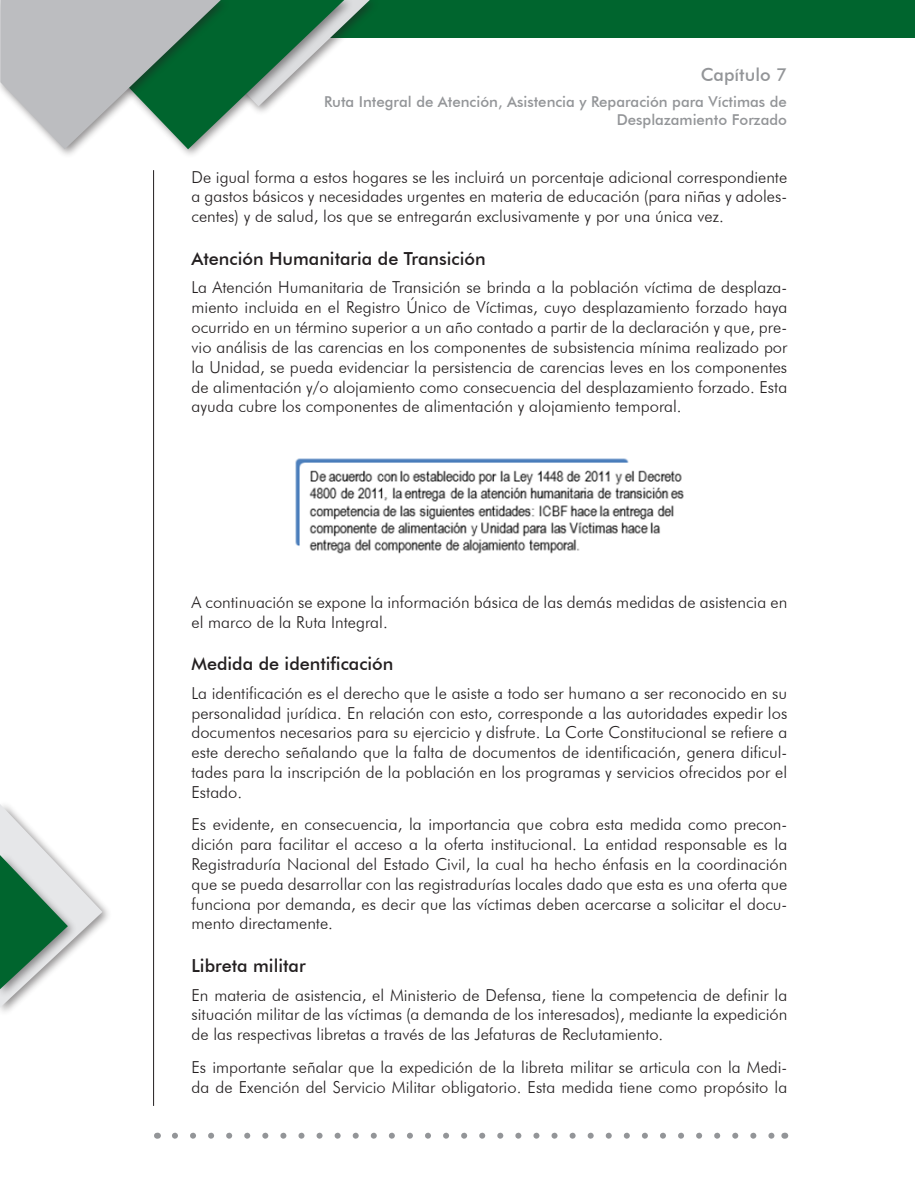
<style>
.page{position:relative;width:915px;height:1191px;background:#fff}
.page>*{position:absolute;margin:0;border:0;box-sizing:border-box;transform-origin:0 0}
.Subtitulo{font:500 18px "Futura BT";color:#231f20}
.t1{font:500 18px "Futura BT";color:#939598}
.Texto{font:300 16.5px/19.8px "Futura BT";color:#231f20;text-align:justify}
.t2{font:500 15px/18px "Futura BT";color:#939598;text-align:right}
</style>
<div class="page">
<div style="left:270px;top:0;width:644px;height:38px;background:#00652e"></div>
<div style="left:207px;top:0;width:172px;height:117px;background:#231f20;opacity:.5"></div>
<div style="left:0;top:0;width:231px;height:159px;background:#231f20;opacity:.5"></div>
<svg style="left:0;top:0;width:369px;height:149px"></svg>
<hr style="left:153px;top:170px;width:1px;height:936px;background:#231f20">
<svg style="left:175px;top:1132px;width:600px;height:6px"></svg>
<svg style="left:0;top:804px;width:102px;height:203px"></svg>
<img style="left:295px;top:458px;width:389px;height:95px">
<p class="t1" style="left:700px;top:64px;width:88px">Capítulo 7</p>
<p class="t2" style="left:324px;top:92px;width:464px">Ruta Integral de Atención, Asistencia y Reparación para Víctimas de<br>Desplazamiento Forzado</p>
<p class="Texto" style="left:191px;top:167px;width:597px">De igual forma a estos hogares se les incluirá un porcentaje adicional correspondiente a gastos básicos y necesidades urgentes en materia de educación (para niñas y adoles&shy;centes) y de salud, los que se entregarán exclusivamente y por una única vez.</p>
<p class="Subtitulo" style="left:191px;top:248px;width:295px">Atención Humanitaria de Transición</p>
<p class="Texto" style="left:191px;top:277px;width:597px">La Atención Humanitaria de Transición se brinda a la población víctima de desplaza&shy;miento incluida en el Registro Único de Víctimas, cuyo desplazamiento forzado haya ocurrido en un término superior a un año contado a partir de la declaración y que, pre&shy;vio análisis de las carencias en los componentes de subsistencia mínima realizado por la Unidad, se pueda evidenciar la persistencia de carencias leves en los componentes de alimentación y/o alojamiento como consecuencia del desplazamiento forzado. Esta ayuda cubre los componentes de alimentación y alojamiento temporal.</p>
<p class="Texto" style="left:191px;top:592px;width:597px">A continuación se expone la información básica de las demás medidas de asistencia en el marco de la Ruta Integral.</p>
<p class="Subtitulo" style="left:191px;top:653px;width:203px">Medida de identificación</p>
<p class="Texto" style="left:191px;top:683px;width:597px">La identificación es el derecho que le asiste a todo ser humano a ser reconocido en su personalidad jurídica. En relación con esto, corresponde a las autoridades expedir los documentos necesarios para su ejercicio y disfrute. La Corte Constitucional se refiere a este derecho señalando que la falta de documentos de identificación, genera dificul&shy;tades para la inscripción de la población en los programas y servicios ofrecidos por el Estado.</p>
<p class="Texto" style="left:191px;top:814px;width:597px">Es evidente, en consecuencia, la importancia que cobra esta medida como precon&shy;dición para facilitar el acceso a la oferta institucional. La entidad responsable es la Registraduría Nacional del Estado Civil, la cual ha hecho énfasis en la coordinación que se pueda desarrollar con las registradurías locales dado que esta es una oferta que funciona por demanda, es decir que las víctimas deben acercarse a solicitar el docu&shy;mento directamente.</p>
<p class="Subtitulo" style="left:191px;top:955px;width:116px">Libreta militar</p>
<p class="Texto" style="left:191px;top:984px;width:597px">En materia de asistencia, el Ministerio de Defensa, tiene la competencia de definir la situación militar de las víctimas (a demanda de los interesados), mediante la expedición de las respectivas libretas a través de las Jefaturas de Reclutamiento.</p>
<p class="Texto" style="left:191px;top:1056px;width:597px">Es importante señalar que la expedición de la libreta militar se articula con la Medi&shy;da de Exención del Servicio Militar obligatorio. Esta medida tiene como propósito la</p>
</div>
